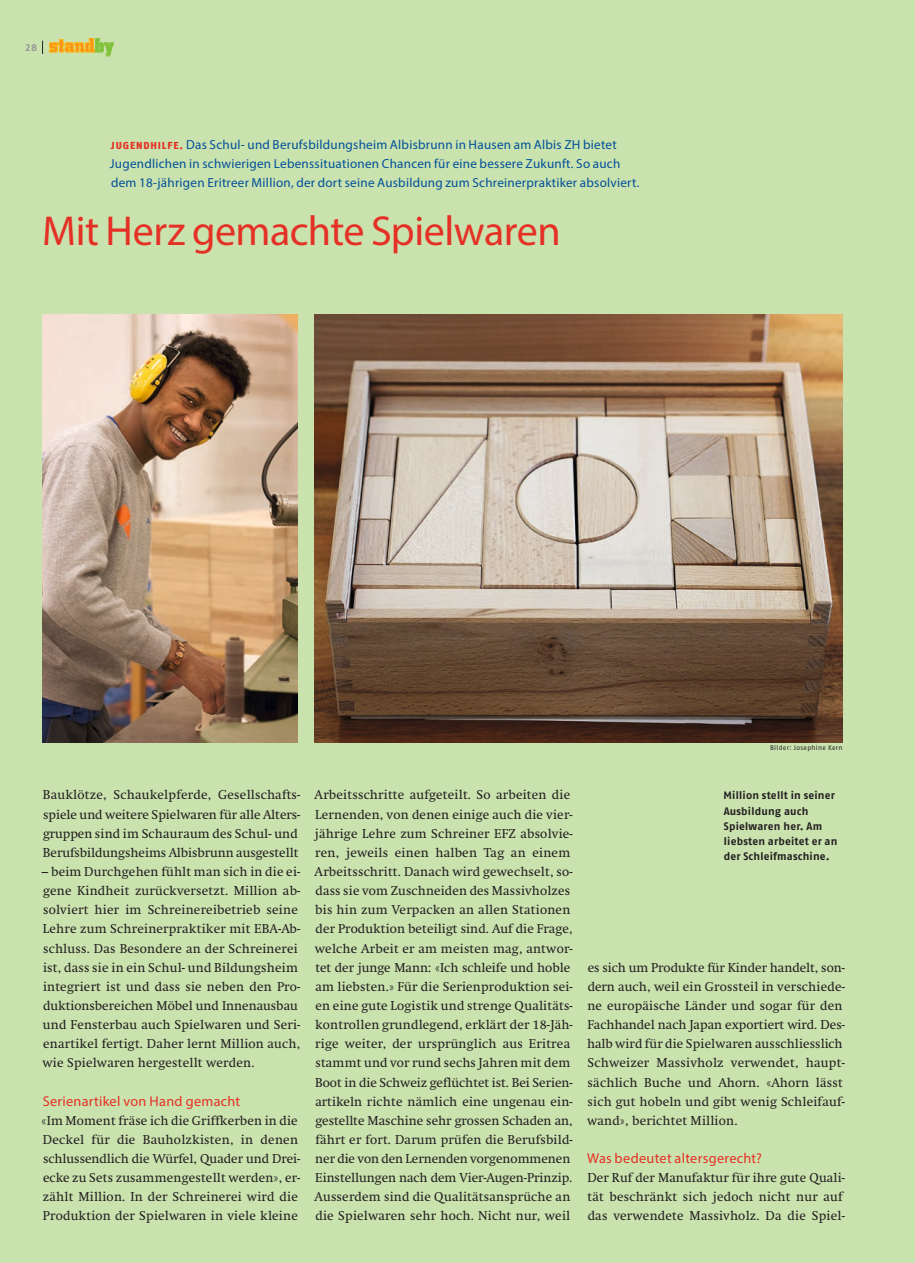
<style>
.page{position:relative;width:915px;height:1263px;background:#fff}
.page>*{position:absolute;margin:0;border:0;box-sizing:border-box;transform-origin:0 0}
.t1{font:42px "Myriad Pro";letter-spacing:-.01em;color:#e53025}
.t2{font:14.25px "Myriad Pro";letter-spacing:.02em;color:#e53025}
.t3{font:13.2px/19.2px "Myriad Pro";letter-spacing:.02em;color:#01509a}
.t4{font:12.75px/19.2px "Swift";letter-spacing:.02em;color:#231f20}
.t5{font:12.75px/19.2px "Swift";color:#231f20}
.t6{font:700 10.8px/15.3px "Fago OT";letter-spacing:.02em;color:#231f20}
.t7{font:700 10.2px "Fago OT";color:#939598}
.t8{font:6.75px "Fago OT";letter-spacing:.045em;color:#231f20}
.s1{font-family:"Fago OT";font-weight:800;font-size:10.2px;color:#e53025}
</style>
<div class="page">
<hr style="left:914px;top:0;width:1px;height:1263px;background:#cae2ae">
<div style="left:0;top:0;width:914px;height:1263px;background:#cae2ae"></div>
<svg style="left:42px;top:41px;width:1px;height:13px"></svg>
<svg style="left:49px;top:38px;width:64px;height:18px"></svg>
<img style="left:315px;top:315px;width:527px;height:427px">
<img style="left:43px;top:315px;width:255px;height:427px">
<p class="t7" style="left:26px;top:41px;width:13px">28</p>
<p class="t3" style="left:110px;top:135px;width:531px"><span class="s1">JUGENDHILFE.</span> Das Schul- und Berufsbildungsheim Albisbrunn in Hausen am Albis ZH bietet<br>Jugendlichen in schwierigen Lebenssituationen Chancen für eine bessere Zukunft. So auch dem 18-jährigen Eritreer Million, der dort seine Ausbildung zum Schreinerpraktiker absolviert.</p>
<h1 class="t1" style="left:42px;top:205px;width:520px">Mit Herz gemachte Spielwaren</h1>
<p class="t8" style="left:769px;top:744px;width:74px">Bilder: Josephine Kern</p>
<p class="t5" style="left:43px;top:786px;width:259px">Bauklötze, Schaukelpferde, Gesellschafts&shy;spiele und weitere Spielwaren für alle Alters&shy;gruppen sind im Schauraum des Schul- und Berufsbildungsheims Albisbrunn ausgestellt</p>
<p class="t4" style="left:42px;top:862px;width:260px">– beim Durchgehen fühlt man sich in die ei&shy;gene Kindheit zurückversetzt. Million ab&shy;solviert hier im Schreinereibetrieb seine Lehre zum Schreinerpraktiker mit EBA-Ab&shy;schluss. Das Besondere an der Schreinerei ist, dass sie in ein Schul- und Bildungsheim integriert ist und dass sie neben den Pro&shy;duktionsbereichen Möbel und Innenausbau und Fensterbau auch Spielwaren und Seri&shy;enartikel fertigt. Daher lernt Million auch, wie Spielwaren hergestellt werden.</p>
<p class="t2" style="left:43px;top:1092px;width:199px">Serienartikel von Hand gemacht</p>
<p class="t4" style="left:42px;top:1111px;width:260px">«Im Moment fräse ich die Griffkerben in die Deckel für die Bauholzkisten, in denen schlussendlich die Würfel, Quader und Drei&shy;ecke zu Sets zusammengestellt werden», er&shy;zählt Million. In der Schreinerei wird die Produktion der Spielwaren in viele kleine</p>
<p class="t4" style="left:314px;top:786px;width:260px">Arbeitsschritte aufgeteilt. So arbeiten die Lernenden, von denen einige auch die vier&shy;jährige Lehre zum Schreiner EFZ absolvie&shy;ren, jeweils einen halben Tag an einem Arbeitsschritt. Danach wird gewechselt, so&shy;dass sie vom Zuschneiden des Massivholzes bis hin zum Verpacken an allen Stationen der Produktion beteiligt sind. Auf die Frage, welche Arbeit er am meisten mag, antwor&shy;tet der junge Mann: «Ich schleife und hoble am liebsten.» Für die Serienproduktion sei&shy;en eine gute Logistik und strenge Qualitäts&shy;kontrollen grundlegend, erklärt der 18-Jäh&shy;rige weiter, der ursprünglich aus Eritrea stammt und vor rund sechs Jahren mit dem Boot in die Schweiz geflüchtet ist. Bei Serien&shy;artikeln richte nämlich eine ungenau ein&shy;gestellte Maschine sehr grossen Schaden an, fährt er fort. Darum prüfen die Berufsbild&shy;ner die von den Lernenden vorgenommenen Einstellungen nach dem Vier-Augen-Prinzip.<br>Ausserdem sind die Qualitätsansprüche an die Spielwaren sehr hoch. Nicht nur, weil</p>
<p class="t6" style="left:723px;top:788px;width:115px">Million stellt in seiner<br>Ausbildung auch<br>Spielwaren her. Am liebsten arbeitet er an der Schleifmaschine.</p>
<p class="t4" style="left:586px;top:958px;width:259px">es sich um Produkte für Kinder handelt, son&shy;dern auch, weil ein Grossteil in verschiede&shy;ne europäische Länder und sogar für den Fachhandel nach Japan exportiert wird. Des&shy;halb wird für die Spielwaren ausschliesslich Schweizer Massivholz verwendet, haupt&shy;sächlich Buche und Ahorn. «Ahorn lässt sich gut hobeln und gibt wenig Schleifauf&shy;wand», berichtet Million.</p>
<p class="t2" style="left:587px;top:1149px;width:176px">Was bedeutet altersgerecht?</p>
<p class="t4" style="left:587px;top:1168px;width:259px">Der Ruf der Manufaktur für ihre gute Quali&shy;tät beschränkt sich jedoch nicht nur auf das verwendete Massivholz. Da die Spiel-</p>
</div>
